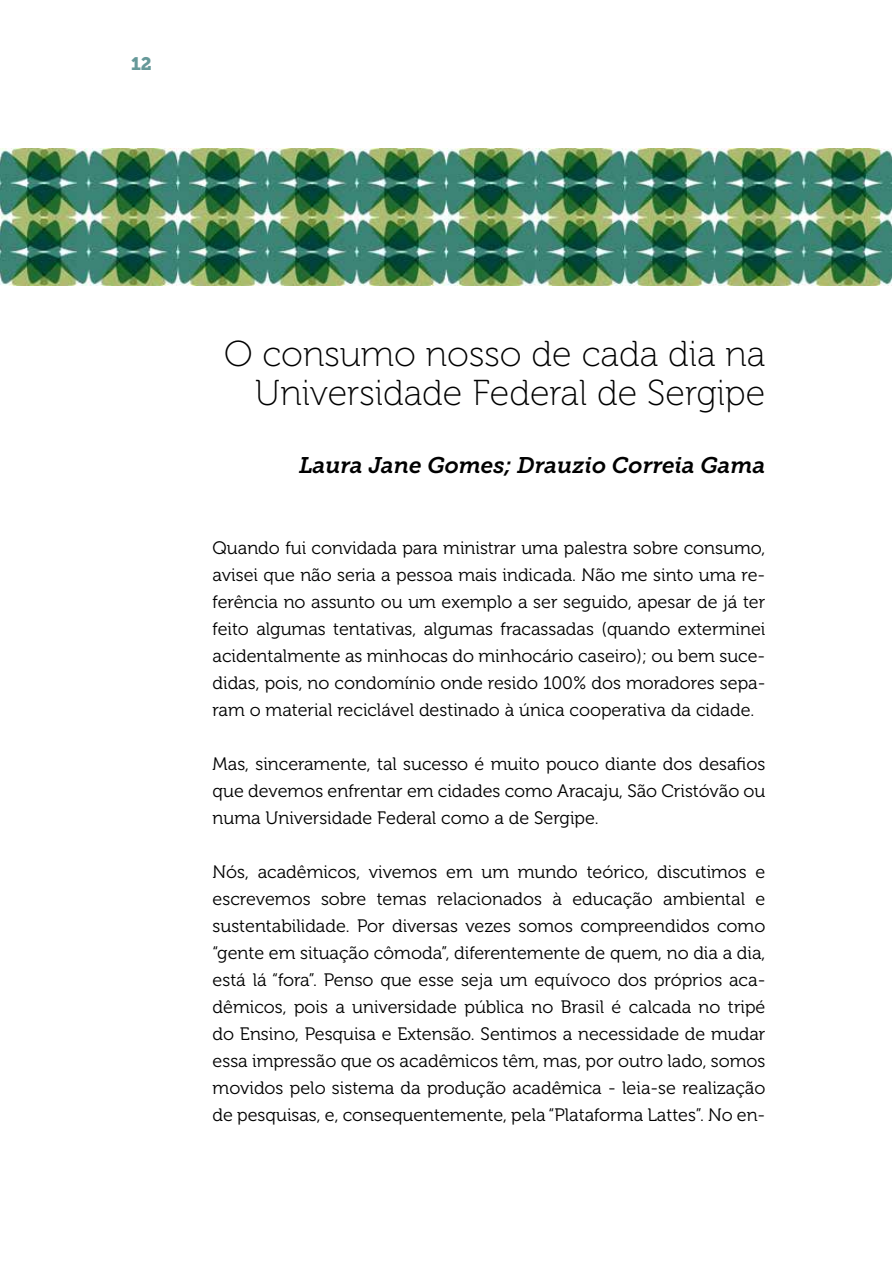
<style>
.page{position:relative;width:893px;height:1263px;background:#fff}
.page>*{position:absolute;margin:0;border:0;box-sizing:border-box;transform-origin:0 0}
.t1{font:36px/39px "Museo 100";color:#000;text-align:right}
.t2{font:italic 22.5px "Museo Slab 700";color:#000}
.t3{font:18px/27px "Museo 300";color:#000;text-align:justify}
.t4{font:18px "Museo Slab 900";color:#699}
</style>
<div class="page">
<img style="left:0;top:149px;width:891px;height:137px">
<p class="t4" style="left:131px;top:53px;width:22px">12</p>
<h1 class="t1" style="left:224px;top:335px;width:543px">O consumo nosso de cada dia na<br>Universidade Federal de Sergipe</h1>
<p class="t2" style="left:299px;top:452px;width:468px">Laura Jane Gomes; Drauzio Correia Gama</p>
<p class="t3" style="left:213px;top:535px;width:554px">Quando fui convidada para ministrar uma palestra sobre consumo, avisei que não seria a pessoa mais indicada. Não me sinto uma re&shy;ferência no assunto ou um exemplo a ser seguido, apesar de já ter feito algumas tentativas, algumas fracassadas (quando exterminei acidentalmente as minhocas do minhocário caseiro); ou bem suce&shy;didas, pois, no condomínio onde resido 100% dos moradores sepa&shy;ram o material reciclável destinado à única cooperativa da cidade.</p>
<p class="t3" style="left:213px;top:751px;width:554px">Mas, sinceramente, tal sucesso é muito pouco diante dos desafios que devemos enfrentar em cidades como Aracaju, São Cristóvão ou numa Universidade Federal como a de Sergipe.</p>
<p class="t3" style="left:213px;top:859px;width:554px">Nós, acadêmicos, vivemos em um mundo teórico, discutimos e escrevemos sobre temas relacionados à educação ambiental e sustentabilidade. Por diversas vezes somos compreendidos como “gente em situação cômoda”, diferentemente de quem, no dia a dia, está lá “fora”. Penso que esse seja um equívoco dos próprios aca&shy;dêmicos, pois a universidade pública no Brasil é calcada no tripé do Ensino, Pesquisa e Extensão. Sentimos a necessidade de mudar essa impressão que os acadêmicos têm, mas, por outro lado, somos movidos pelo sistema da produção acadêmica - leia-se realização de pesquisas, e, consequentemente, pela “Plataforma Lattes”. No en-</p>
</div>
